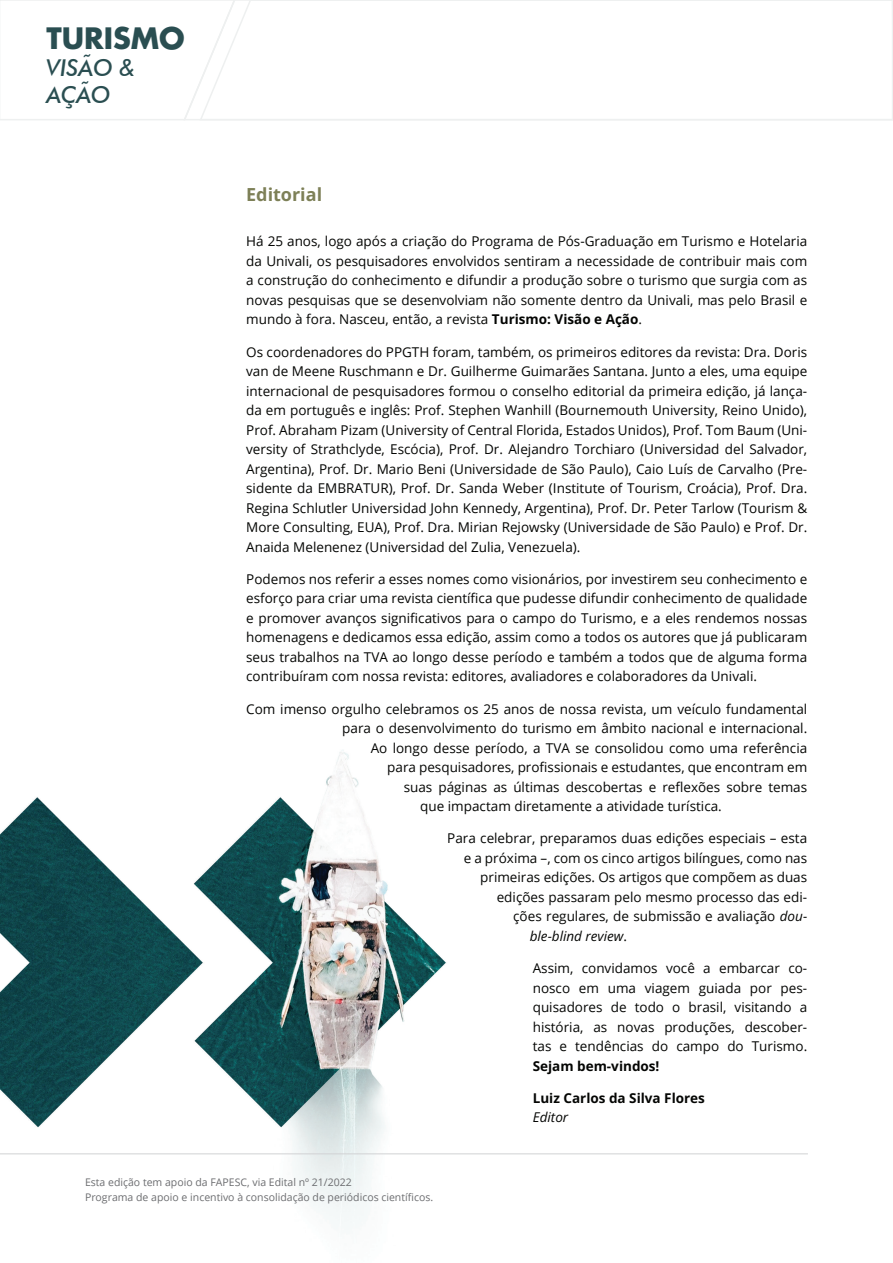
<style>
.page{position:relative;width:893px;height:1263px;background:#fff}
.page>*{position:absolute;margin:0;border:0;box-sizing:border-box;transform-origin:0 0}
.t1{font:700 28.8px "Futura";color:#2a4e51}
.t2{font:italic 500 23.25px "Futura BT";color:#2a4e51}
.C_Art_-Título{font:700 18px "Open Sans";color:#7d8057}
.t3{font:13.5px/19.5px "Open Sans";color:#040503;text-align:justify}
.t4{font:700 13.5px/19.5px "Open Sans";color:#040503}
.t5{font:italic 13.5px "Open Sans";color:#040503}
.t6{font:10.5px/15px "Open Sans";color:#6c6d70}
.s1{font-weight:700}
.s2{font-style:italic}
.s3{font-style:normal}
.s4{font-weight:400;font-style:italic}
</style>
<div class="page">
<img style="left:0;top:750px;width:534px;height:474px">
<svg style="left:0;top:0;width:182px;height:120px"></svg>
<svg style="left:198px;top:0;width:695px;height:121px"></svg>
<hr style="left:0;top:1153px;width:808px;height:1px;background:#d1d2d4">
<p class="t1" style="left:46px;top:20px;width:140px">TURISMO</p>
<p class="t2" style="left:46px;top:54px;width:90px">VISÃO &amp;</p>
<p class="t2" style="left:46px;top:80px;width:66px">AÇÃO</p>
<p class="C_Art_-Título" style="left:246px;top:182px;width:77px">Editorial</p>
<p class="t3" style="left:246px;top:231px;width:563px">Há 25 anos, logo após a criação do Programa de Pós-Graduação em Turismo e Hotelaria da Univali, os pesquisadores envolvidos sentiram a necessidade de contribuir mais com a construção do conhecimento e difundir a produção sobre o turismo que surgia com as novas pesquisas que se desenvolviam não somente dentro da Univali, mas pelo Brasil e mundo à fora. Nasceu, então, a revista <span class="s1">Turismo: Visão e Ação</span>.</p>
<p class="t3" style="left:246px;top:342px;width:563px">Os coordenadores do PPGTH foram, também, os primeiros editores da revista: Dra. Doris van de Meene Ruschmann e Dr. Guilherme Guimarães Santana. Junto a eles, uma equipe internacional de pesquisadores formou o conselho editorial da primeira edição, já lança&shy;da em português e inglês: Prof. Stephen Wanhill (Bournemouth University, Reino Unido), Prof. Abraham Pizam (University of Central Florida, Estados Unidos), Prof. Tom Baum (Uni&shy;versity of Strathclyde, Escócia), Prof. Dr. Alejandro Torchiaro (Universidad del Salvador, Argentina), Prof. Dr. Mario Beni (Universidade de São Paulo), Caio Luís de Carvalho (Pre&shy;sidente da EMBRATUR), Prof. Dr. Sanda Weber (Institute of Tourism, Croácia), Prof. Dra.<br>Regina Schlutler Universidad John Kennedy, Argentina), Prof. Dr. Peter Tarlow (Tourism &amp; More Consulting, EUA), Prof. Dra. Mirian Rejowsky (Universidade de São Paulo) e Prof. Dr.<br>Anaida Melenenez (Universidad del Zulia, Venezuela).</p>
<p class="t3" style="left:246px;top:569px;width:563px">Podemos nos referir a esses nomes como visionários, por investirem seu conhecimento e esforço para criar uma revista científica que pudesse difundir conhecimento de qualidade e promover avanços significativos para o campo do Turismo, e a eles rendemos nossas homenagens e dedicamos essa edição, assim como a todos os autores que já publicaram seus trabalhos na TVA ao longo desse período e também a todos que de alguma forma contribuíram com nossa revista: editores, avaliadores e colaboradores da Univali.</p>
<p class="t3" style="left:246px;top:699px;width:563px">Com imenso orgulho celebramos os 25 anos de nossa revista, um veículo fundamental</p>
<p class="t3" style="left:342px;top:718px;width:467px">para o desenvolvimento do turismo em âmbito nacional e internacional.</p>
<p class="t3" style="left:371px;top:738px;width:438px">Ao longo desse período, a TVA se consolidou como uma referência</p>
<p class="t3" style="left:387px;top:757px;width:421px">para pesquisadores, profissionais e estudantes, que encontram em</p>
<p class="t3" style="left:404px;top:777px;width:405px">suas páginas as últimas descobertas e reflexões sobre temas</p>
<p class="t3" style="left:420px;top:796px;width:303px">que impactam diretamente a atividade turística.</p>
<p class="t3" style="left:447px;top:828px;width:361px">Para celebrar, preparamos duas edições especiais – esta</p>
<p class="t3" style="left:464px;top:848px;width:345px">e a próxima –, com os cinco artigos bilíngues, como nas</p>
<p class="t3" style="left:480px;top:867px;width:329px">primeiras edições. Os artigos que compõem as duas</p>
<p class="t3" style="left:497px;top:887px;width:312px">edições passaram pelo mesmo processo das edi-</p>
<p class="t3" style="left:513px;top:906px;width:296px">ções regulares, de submissão e avaliação <span class="s2">dou-</span></p>
<p class="t5" style="left:530px;top:927px;width:99px">ble-blind review<span class="s3">.</span></p>
<p class="t3" style="left:533px;top:958px;width:276px">Assim, convidamos você a embarcar co&shy;nosco em uma viagem guiada por pes&shy;quisadores de todo o brasil, visitando a história, as novas produções, descober&shy;tas e tendências do campo do Turismo.<br><span class="s1">Sejam bem-vindos!</span></p>
<p class="t4" style="left:533px;top:1088px;width:174px">Luiz Carlos da Silva Flores<br><span class="s4">Editor</span></p>
<p class="t6" style="left:85px;top:1174px;width:350px">Esta edição tem apoio da FAPESC, via Edital nº 21/2022<br>Programa de apoio e incentivo à consolidação de periódicos científicos.</p>
</div>
